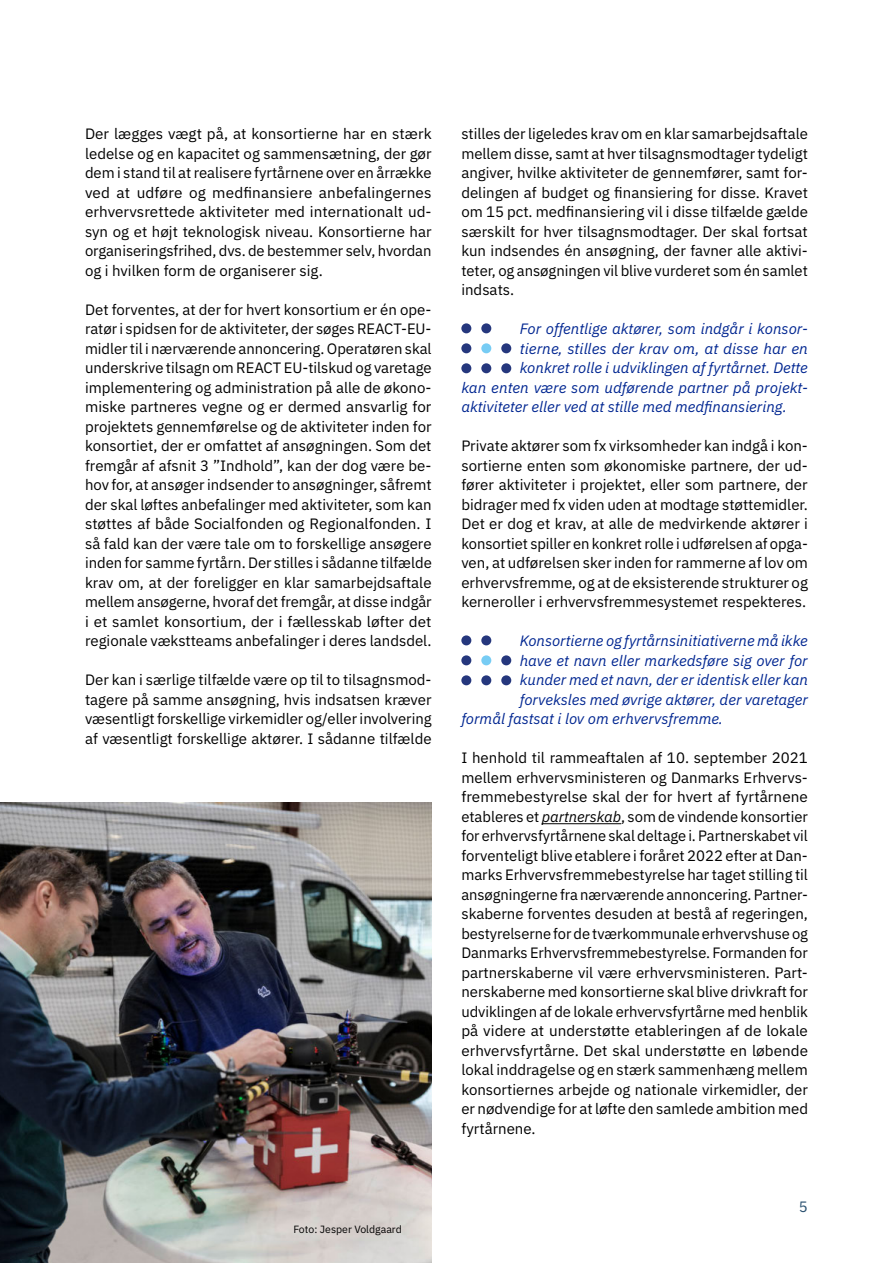
<style>
.page{position:relative;width:893px;height:1263px;background:#fff}
.page>*{position:absolute;margin:0;border:0;box-sizing:border-box;transform-origin:0 0}
.t1{font:15px/19.5px "IBM Plex Sans";color:#000;text-align:justify}
.t2{font:italic 15px "IBM Plex Sans";color:#002691}
.t3{font:15px "IBM Plex Sans";color:#2a5170}
.t4{font:10.5px "IBM Plex Sans";color:#000}
.s1{font-style:italic}
</style>
<div class="page">
<img style="left:0;top:802px;width:432px;height:461px">
<hr style="left:542px;top:823px;width:79px;height:1px;background:#000">
<div style="left:481px;top:343px;width:10px;height:10px;background:#77ccf4;border-radius:50%"></div>
<div style="left:461px;top:363px;width:10px;height:10px;background:#25377d;border-radius:50%"></div>
<div style="left:481px;top:323px;width:10px;height:10px;background:#25377d;border-radius:50%"></div>
<div style="left:501px;top:343px;width:10px;height:10px;background:#25377d;border-radius:50%"></div>
<div style="left:461px;top:343px;width:10px;height:10px;background:#25377d;border-radius:50%"></div>
<div style="left:461px;top:323px;width:10px;height:10px;background:#25377d;border-radius:50%"></div>
<div style="left:481px;top:363px;width:10px;height:10px;background:#25377d;border-radius:50%"></div>
<div style="left:501px;top:363px;width:10px;height:10px;background:#25377d;border-radius:50%"></div>
<div style="left:481px;top:655px;width:10px;height:10px;background:#77ccf4;border-radius:50%"></div>
<div style="left:461px;top:675px;width:10px;height:10px;background:#25377d;border-radius:50%"></div>
<div style="left:481px;top:635px;width:10px;height:10px;background:#25377d;border-radius:50%"></div>
<div style="left:501px;top:655px;width:10px;height:10px;background:#25377d;border-radius:50%"></div>
<div style="left:461px;top:655px;width:10px;height:10px;background:#25377d;border-radius:50%"></div>
<div style="left:461px;top:635px;width:10px;height:10px;background:#25377d;border-radius:50%"></div>
<div style="left:481px;top:675px;width:10px;height:10px;background:#25377d;border-radius:50%"></div>
<div style="left:501px;top:675px;width:10px;height:10px;background:#25377d;border-radius:50%"></div>
<p class="t1" style="left:85px;top:123px;width:348px">Der lægges vægt på, at konsortierne har en stærk ledelse og en kapacitet og sammensætning, der gør dem i stand til at realisere fyrtårnene over en årrække ved at udføre og medfinansiere anbefalingernes erhvervsrettede aktiviteter med internationalt ud&shy;syn og et højt teknologisk niveau. Konsortierne har organiseringsfrihed, dvs. de bestemmer selv, hvordan og i hvilken form de organiserer sig.</p>
<p class="t1" style="left:85px;top:298px;width:348px">Det forventes, at der for hvert konsortium er én ope&shy;ratør i spidsen for de aktiviteter, der søges REACT-EU&shy;midler til i nærværende annoncering. Operatøren skal underskrive tilsagn om REACT EU-tilskud og varetage implementering og administration på alle de økono&shy;miske partneres vegne og er dermed ansvarlig for projektets gennemførelse og de aktiviteter inden for konsortiet, der er omfattet af ansøgningen. Som det fremgår af afsnit 3 ”Indhold”, kan der dog være be&shy;hov for, at ansøger indsender to ansøgninger, såfremt der skal løftes anbefalinger med aktiviteter, som kan støttes af både Socialfonden og Regionalfonden. I så fald kan der være tale om to forskellige ansøgere inden for samme fyrtårn. Der stilles i sådanne tilfælde krav om, at der foreligger en klar samarbejdsaftale mellem ansøgerne, hvoraf det fremgår, at disse indgår i et samlet konsortium, der i fællesskab løfter det regionale vækstteams anbefalinger i deres landsdel.</p>
<p class="t1" style="left:85px;top:669px;width:348px">Der kan i særlige tilfælde være op til to tilsagnsmod&shy;tagere på samme ansøgning, hvis indsatsen kræver væsentligt forskellige virkemidler og/eller involvering af væsentligt forskellige aktører. I sådanne tilfælde</p>
<p class="t4" style="left:293px;top:1221px;width:110px">Foto: Jesper Voldgaard</p>
<p class="t1" style="left:461px;top:123px;width:348px">stilles der ligeledes krav om en klar samarbejdsaftale mellem disse, samt at hver tilsagnsmodtager tydeligt angiver, hvilke aktiviteter de gennemfører, samt for&shy;delingen af budget og finansiering for disse. Kravet om 15 pct. medfinansiering vil i disse tilfælde gælde særskilt for hver tilsagnsmodtager. Der skal fortsat kun indsendes én ansøgning, der favner alle aktivi&shy;teter, og ansøgningen vil blive vurderet som én samlet indsats.</p>
<p class="t2" style="left:520px;top:317px;width:290px">For offentlige aktører, som indgår i konsor-</p>
<p class="t2" style="left:520px;top:337px;width:290px">tierne, stilles der krav om, at disse har en</p>
<p class="t2" style="left:520px;top:356px;width:290px">konkret rolle i udviklingen af fyrtårnet. Dette</p>
<p class="t2" style="left:461px;top:376px;width:348px">kan enten være som udførende partner på projekt-</p>
<p class="t2" style="left:461px;top:395px;width:327px">aktiviteter eller ved at stille med medfinansiering.</p>
<p class="t1" style="left:461px;top:435px;width:348px">Private aktører som fx virksomheder kan indgå i kon&shy;sortierne enten som økonomiske partnere, der ud&shy;fører aktiviteter i projektet, eller som partnere, der bidrager med fx viden uden at modtage støttemidler.<br>Det er dog et krav, at alle de medvirkende aktører i konsortiet spiller en konkret rolle i udførelsen af opga&shy;ven, at udførelsen sker inden for rammerne af lov om erhvervsfremme, og at de eksisterende strukturer og kerneroller i erhvervsfremmesystemet respekteres.</p>
<p class="t2" style="left:520px;top:629px;width:289px">Konsortierne og fyrtårnsinitiativerne må ikke</p>
<p class="t2" style="left:520px;top:649px;width:289px">have et navn eller markedsføre sig over for</p>
<p class="t2" style="left:520px;top:668px;width:290px">kunder med et navn, der er identisk eller kan</p>
<p class="t2" style="left:520px;top:688px;width:290px">forveksles med øvrige aktører, der varetager</p>
<p class="t2" style="left:461px;top:707px;width:263px">formål fastsat i lov om erhvervsfremme.</p>
<p class="t1" style="left:461px;top:747px;width:348px">I henhold til rammeaftalen af 10. september 2021 mellem erhvervsministeren og Danmarks Erhvervs&shy;fremmebestyrelse skal der for hvert af fyrtårnene etableres et <span class="s1">partnerskab</span>, som de vindende konsortier for erhvervsfyrtårnene skal deltage i. Partnerskabet vil forventeligt blive etablere i foråret 2022 efter at Dan&shy;marks Erhvervsfremmebestyrelse har taget stilling til ansøgningerne fra nærværende annoncering. Partner&shy;skaberne forventes desuden at bestå af regeringen, bestyrelserne for de tværkommunale erhvervshuse og Danmarks Erhvervsfremmebestyrelse. Formanden for partnerskaberne vil være erhvervsministeren. Part&shy;nerskaberne med konsortierne skal blive drivkraft for udviklingen af de lokale erhvervsfyrtårne med henblik på videre at understøtte etableringen af de lokale erhvervsfyrtårne. Det skal understøtte en løbende lokal inddragelse og en stærk sammenhæng mellem konsortiernes arbejde og nationale virkemidler, der er nødvendige for at løfte den samlede ambition med fyrtårnene.</p>
<p class="t3" style="left:799px;top:1195px;width:10px">5</p>
</div>
